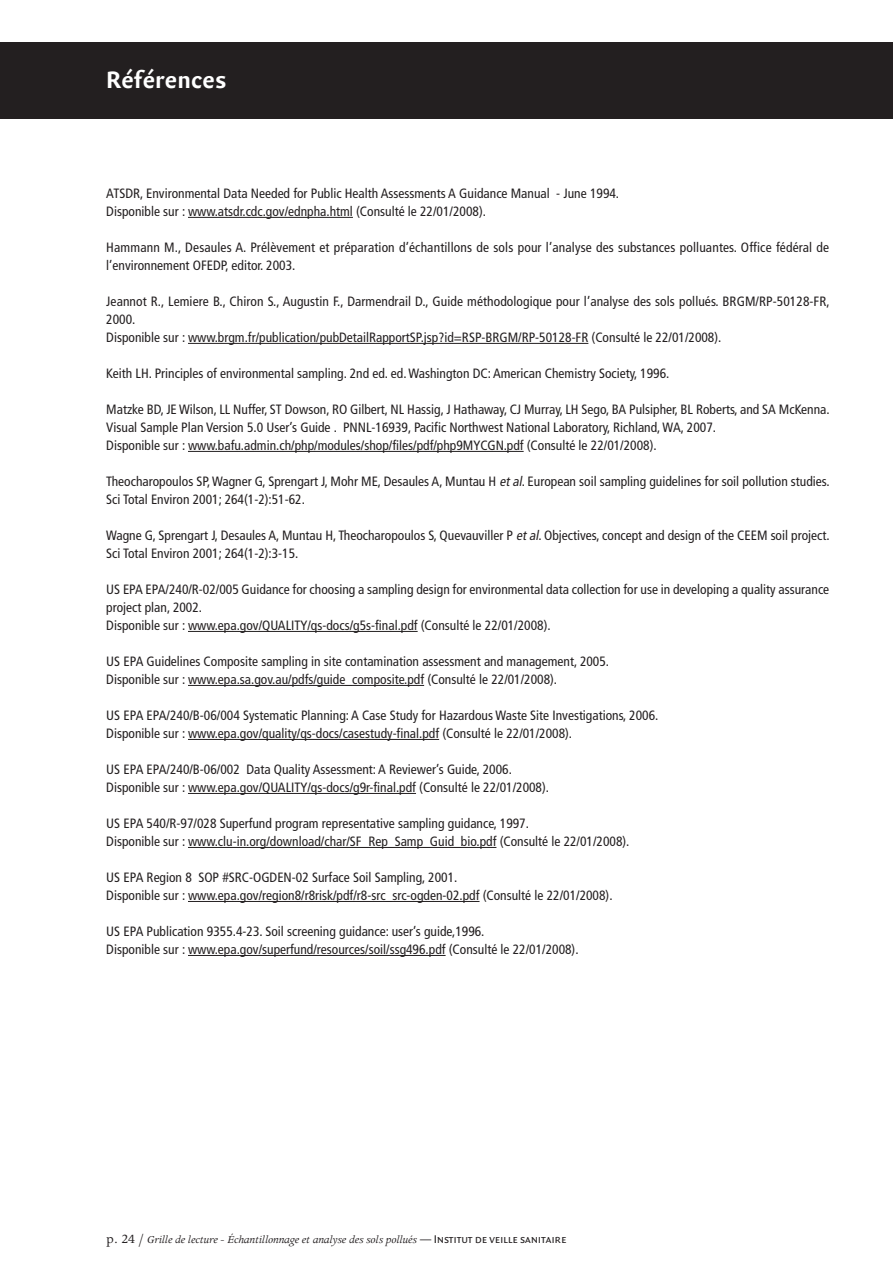
<style>
.page{position:relative;width:893px;height:1263px;background:#fff}
.page>*{position:absolute;margin:0;border:0;box-sizing:border-box;transform-origin:0 0}
.t1{font:700 25.5px "Quadraat Sans";color:#fff}
.t2{font:condensed 13.5px/18px "Frutiger LT Std";color:#231f20}
.t3{font:italic 12px "Apollo";letter-spacing:-.015em;color:#231f20}
.s1{font-style:italic}
.s2{font-style:normal;font-size:14.25px}
.s3{font-family:"Quadraat Sans Caps";font-style:normal}
</style>
<div class="page">
<div style="left:0;top:43px;width:893px;height:76px;background:#231f20"></div>
<hr style="left:188px;top:217px;width:165px;height:1px;background:#231f20">
<hr style="left:188px;top:343px;width:400px;height:1px;background:#231f20">
<hr style="left:188px;top:451px;width:336px;height:1px;background:#231f20">
<hr style="left:188px;top:631px;width:230px;height:1px;background:#231f20">
<hr style="left:188px;top:685px;width:236px;height:1px;background:#231f20">
<hr style="left:188px;top:739px;width:251px;height:1px;background:#231f20">
<hr style="left:188px;top:793px;width:228px;height:1px;background:#231f20">
<hr style="left:188px;top:847px;width:308px;height:1px;background:#231f20">
<hr style="left:188px;top:901px;width:291px;height:1px;background:#231f20">
<hr style="left:188px;top:955px;width:258px;height:1px;background:#231f20">
<h1 class="t1" style="left:106px;top:65px;width:122px">Références</h1>
<p class="t2" style="left:106px;top:184px;width:514px">ATSDR, Environmental Data Needed for Public Health Assessments A Guidance Manual - June 1994.<br>Disponible sur : www.atsdr.cdc.gov/ednpha.html (Consulté le 22/01/2008).</p>
<p class="t2" style="left:106px;top:238px;width:724px">Hammann M., Desaules A. Prélèvement et préparation d’échantillons de sols pour l’analyse des substances polluantes. Office fédéral de l’environnement OFEDP, editor. 2003.</p>
<p class="t2" style="left:106px;top:292px;width:725px">Jeannot R., Lemiere B., Chiron S., Augustin F., Darmendrail D., Guide méthodologique pour l’analyse des sols pollués. BRGM/RP-50128-FR,<br>2000.<br>Disponible sur : www.brgm.fr/publication/pubDetailRapportSP.jsp?id=RSP-BRGM/RP-50128-FR (Consulté le 22/01/2008).</p>
<p class="t2" style="left:106px;top:364px;width:565px">Keith LH. Principles of environmental sampling. 2nd ed. ed. Washington DC: American Chemistry Society, 1996.</p>
<p class="t2" style="left:106px;top:400px;width:725px">Matzke BD, JE Wilson, LL Nuffer, ST Dowson, RO Gilbert, NL Hassig, J Hathaway, CJ Murray, LH Sego, BA Pulsipher, BL Roberts, and SA McKenna.<br>Visual Sample Plan Version 5.0 User’s Guide . PNNL-16939, Pacific Northwest National Laboratory, Richland, WA, 2007.<br>Disponible sur : www.bafu.admin.ch/php/modules/shop/files/pdf/php9MYCGN.pdf (Consulté le 22/01/2008).</p>
<p class="t2" style="left:106px;top:472px;width:725px">Theocharopoulos SP, Wagner G, Sprengart J, Mohr ME, Desaules A, Muntau H <span class="s1">etal</span>. European soil sampling guidelines for soil pollution studies.<br>Sci Total Environ 2001; 264(1-2):51-62.</p>
<p class="t2" style="left:106px;top:526px;width:725px">Wagne G, Sprengart J, Desaules A, Muntau H, Theocharopoulos S, Quevauviller P <span class="s1">etal</span>. Objectives, concept and design of the CEEM soil project.<br>Sci Total Environ 2001; 264(1-2):3-15.</p>
<p class="t2" style="left:106px;top:580px;width:724px">US EPA EPA/240/R-02/005 Guidance for choosing a sampling design for environmental data collection for use in developing a quality assurance project plan, 2002.<br>Disponible sur : www.epa.gov/QUALITY/qs-docs/g5s-final.pdf (Consulté le 22/01/2008).</p>
<p class="t2" style="left:106px;top:652px;width:504px">US EPA Guidelines Composite sampling in site contamination assessment and management, 2005.<br>Disponible sur : www.epa.sa.gov.au/pdfs/guide_composite.pdf (Consulté le 22/01/2008).</p>
<p class="t2" style="left:106px;top:706px;width:554px">US EPA EPA/240/B-06/004 Systematic Planning: A Case Study for Hazardous Waste Site Investigations, 2006.<br>Disponible sur : www.epa.gov/quality/qs-docs/casestudy-final.pdf (Consulté le 22/01/2008).</p>
<p class="t2" style="left:106px;top:760px;width:444px">US EPA EPA/240/B-06/002 Data Quality Assessment: A Reviewer’s Guide, 2006.<br>Disponible sur : www.epa.gov/QUALITY/qs-docs/g9r-final.pdf (Consulté le 22/01/2008).</p>
<p class="t2" style="left:106px;top:814px;width:525px">US EPA 540/R-97/028 Superfund program representative sampling guidance, 1997.<br>Disponible sur : www.clu-in.org/download/char/SF_Rep_Samp_Guid_bio.pdf (Consulté le 22/01/2008).</p>
<p class="t2" style="left:106px;top:868px;width:508px">US EPA Region 8 SOP #SRC-OGDEN-02 Surface Soil Sampling, 2001.<br>Disponible sur : www.epa.gov/region8/r8risk/pdf/r8-src_src-ogden-02.pdf (Consulté le 22/01/2008).</p>
<p class="t2" style="left:106px;top:922px;width:474px">US EPA Publication 9355.4-23. Soil screening guidance: user’s guide,1996.<br>Disponible sur : www.epa.gov/superfund/resources/soil/ssg496.pdf (Consulté le 22/01/2008).</p>
<p class="t3" style="left:106px;top:1233px;width:462px"><span class="s2">p. 24 /</span> Grille de lecture - échantillonnage et analyse des sols pollués <span class="s3">— Institut de veille sanitaire</span></p>
</div>
